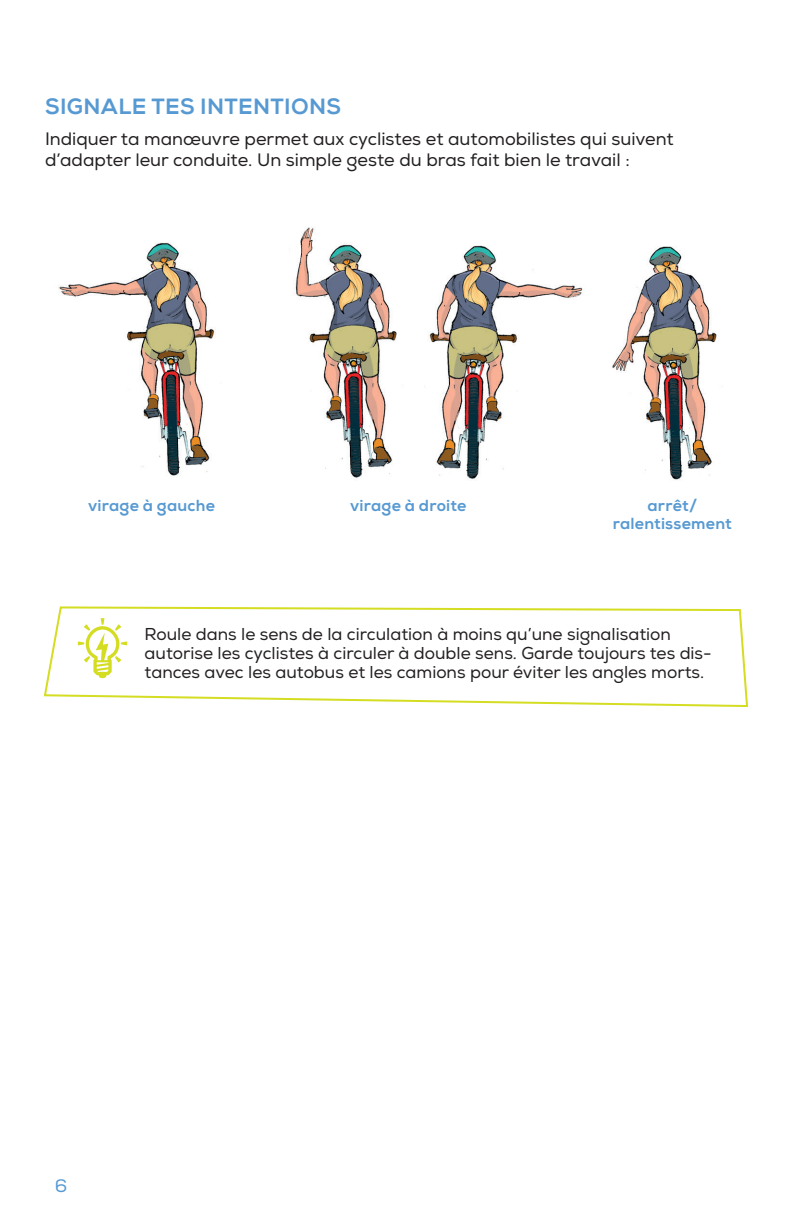
<style>
.page{position:relative;width:792px;height:1224px;background:#fff}
.page>*{position:absolute;margin:0;border:0;box-sizing:border-box;transform-origin:0 0}
.t1{font:800 22px "Nexa";letter-spacing:.015em;color:#5799d2}
.t2{font:18px/21.2px "Nexa";color:#231f20}
.t3{font:18px "Nexa";color:#5799d2}
.t4{font:17.2px/19.2px "Nexa";color:#231f20}
.t5{font:800 16px/18px "Nexa";letter-spacing:.015em;color:#5799d2;text-align:center}
</style>
<div class="page">
<img style="left:58px;top:227px;width:659px;height:253px">
<svg style="left:43px;top:606px;width:705px;height:102px"></svg>
<svg style="left:78px;top:618px;width:49px;height:60px"></svg>
<p class="t1" style="left:45px;top:93px;width:297px">SIGNALE TES INTENTIONS</p>
<p class="t2" style="left:45px;top:128px;width:630px">Indiquer ta manœuvre permet aux cyclistes et automobilistes qui suivent d’adapter leur conduite. Un simple geste du bras fait bien le travail :</p>
<p class="t5" style="left:88px;top:497px;width:128px">virage à gauche</p>
<p class="t5" style="left:350px;top:497px;width:118px">virage à droite</p>
<p class="t5" style="left:613px;top:497px;width:121px">arrêt/ ralentissement</p>
<p class="t4" style="left:145px;top:624px;width:569px">Roule dans le sens de la circulation à moins qu’une signalisation autorise les cyclistes à circuler à double sens. Garde toujours tes dis&shy;tances avec les autobus et les camions pour éviter les angles morts.</p>
<p class="t3" style="left:55px;top:1175px;width:14px">6</p>
</div>
